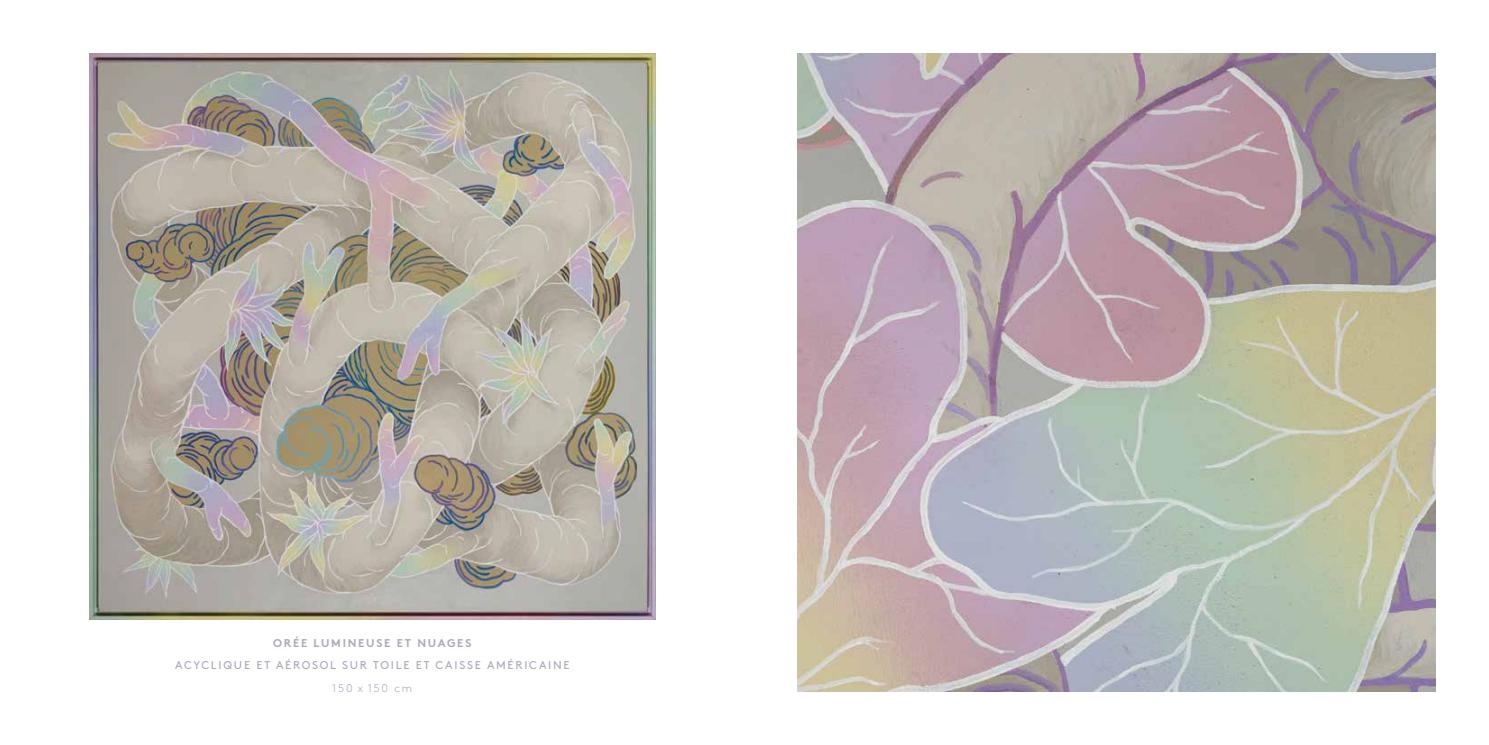
<style>
.page{position:relative;width:1489px;height:745px;background:#fff}
.page>*{position:absolute;margin:0;border:0;box-sizing:border-box;transform-origin:0 0}
.t1{font:11.25px "Brown";letter-spacing:.155em;color:#aca8bd}
.t2{font:700 11.25px "Brown";letter-spacing:.155em;color:#aca8bd}
.t3{font:300 11.25px "Brown";letter-spacing:.15em;color:#aca8bd}
</style>
<div class="page">
<img style="left:89px;top:53px;width:566px;height:565px">
<img style="left:797px;top:53px;width:638px;height:638px">
<p class="t2" style="left:273px;top:633px;width:200px">ORÉE LUMINEUSE ET NUAGES</p>
<p class="t1" style="left:175px;top:656px;width:396px">ACYCLIQUE ET AÉROSOL SUR TOILE ET CAISSE AMÉRICAINE</p>
<p class="t3" style="left:332px;top:679px;width:81px">150 x 150 cm</p>
</div>
